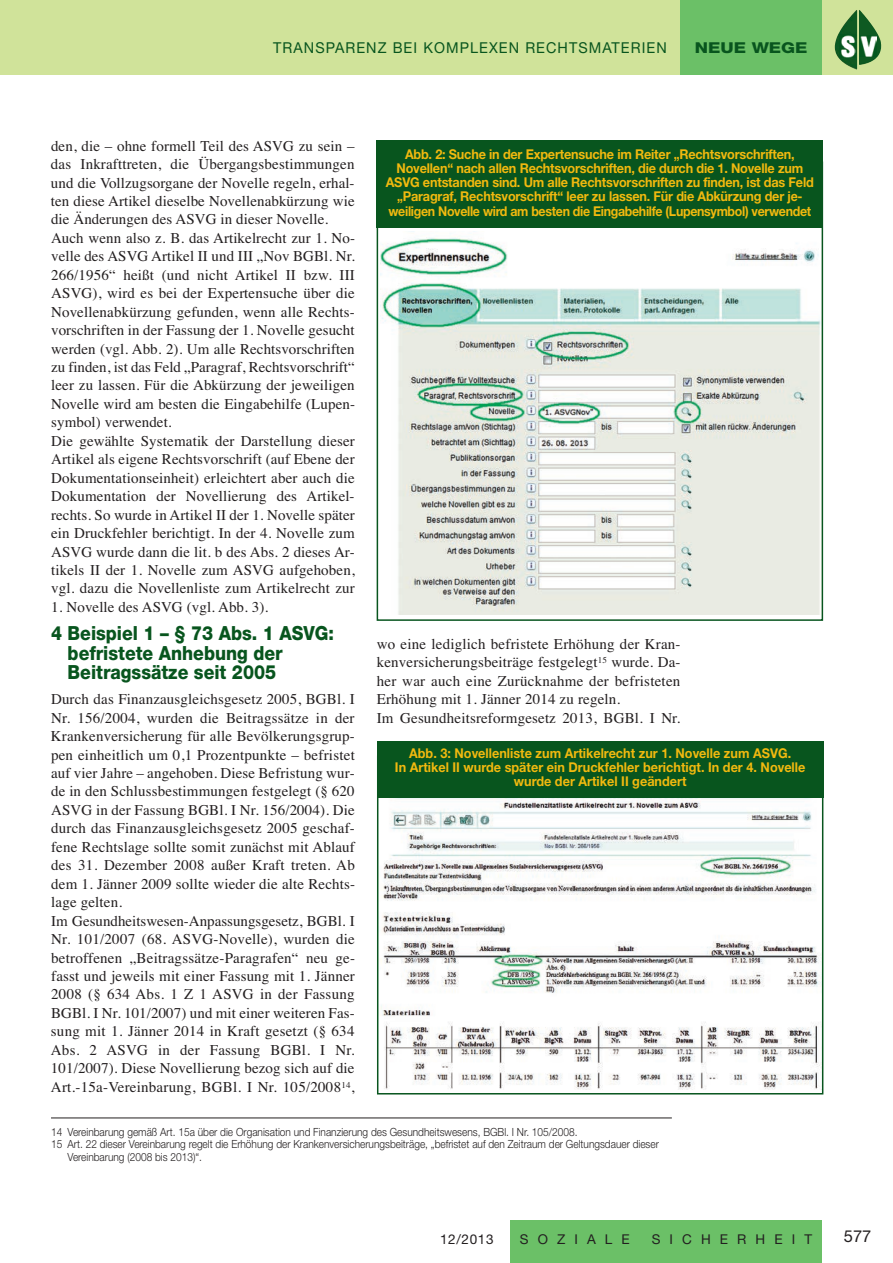
<style>
.page{position:relative;width:893px;height:1263px;background:#fff}
.page>*{position:absolute;margin:0;border:0;box-sizing:border-box;transform-origin:0 0}
.t1{font:800 19.5px/19.6px "Helvetica Neue";color:#08551e;scale:.9 1}
.t2{font:16.5px "Helvetica Neue";color:#231f20}
.t3{font:15px/18.5px "Times";letter-spacing:.01em;color:#231f20}
.t4{font:15px "Helvetica Neue";letter-spacing:.075em;color:#08551e;scale:.96 1}
.t5{font:800 15px "Helvetica Neue";color:#08551e;scale:1.2 1}
.t6{font:700 13.5px/14.1px "Helvetica Neue";letter-spacing:-.015em;color:#f2b90f;text-align:center;scale:.94 1}
.t7{font:13.5px "Helvetica Neue";letter-spacing:.675em;color:#231f20}
.t8{font:300 11.25px "Helvetica Neue";color:#231f20;scale:.9 1}
</style>
<div class="page">
<div style="left:0;top:0;width:893px;height:74px;background:#d0e39a"></div>
<div style="left:680px;top:0;width:142px;height:74px;background:#6bc067"></div>
<div style="left:510px;top:1220px;width:312px;height:43px;background:#6bc067"></div>
<img style="left:859px;top:10px;width:22px;height:55px">
<img style="left:835px;top:10px;width:22px;height:60px">
<img style="left:839px;top:35px;width:17px;height:22px">
<img style="left:861px;top:36px;width:15px;height:21px">
<hr style="left:51px;top:1117px;width:621px;height:1px;background:#231f20">
<img style="left:380px;top:231px;width:440px;height:383px">
<div style="left:377px;top:141px;width:446px;height:87px;background:#08551e"></div>
<img style="left:380px;top:798px;width:440px;height:292px">
<div style="left:377px;top:755px;width:446px;height:339px;border:2px solid #08551e"></div>
<div style="left:377px;top:741px;width:446px;height:56px;background:#08551e"></div>
<p class="t4" style="left:273px;top:43px;width:411px">TRANSPARENZ BEI KOMPLEXEN RECHTSMATERIEN</p>
<p class="t5" style="left:695px;top:43px;width:96px">NEUE WEGE</p>
<p class="t3" style="left:51px;top:136px;width:306px">den, die – ohne formell Teil des ASVG zu sein – das Inkrafttreten, die Übergangsbestimmungen und die Vollzugsorgane der Novelle regeln, erhal&shy;ten diese Artikel dieselbe Novellenabkürzung wie die Änderungen des ASVG in dieser Novelle.<br>Auch wenn also z. B. das Artikelrecht zur 1. No&shy;velle des ASVG Artikel II und III „Nov BGBl. Nr.<br>266/1956“ heißt (und nicht Artikel II bzw. III ASVG), wird es bei der Expertensuche über die Novellenabkürzung gefunden, wenn alle Rechts&shy;vorschriften in der Fassung der 1. Novelle gesucht werden (vgl. Abb. 2). Um alle Rechtsvorschriften zu finden, ist das Feld „Paragraf, Rechtsvorschrift“ leer zu lassen. Für die Abkürzung der jeweiligen Novelle wird am besten die Eingabehilfe (Lupen&shy;symbol) verwendet.<br>Die gewählte Systematik der Darstellung dieser Artikel als eigene Rechtsvorschrift (auf Ebene der Dokumentationseinheit) erleichtert aber auch die Dokumentation der Novellierung des Artikel&shy;rechts. So wurde in Artikel II der 1. Novelle später ein Druckfehler berichtigt. In der 4. Novelle zum ASVG wurde dann die lit. b des Abs. 2 dieses Ar&shy;tikels II der 1. Novelle zum ASVG aufgehoben, vgl. dazu die Novellenliste zum Artikelrecht zur</p>
<p class="t3" style="left:51px;top:597px;width:219px">1. Novelle des ASVG (vgl. Abb. 3).</p>
<h1 class="t1" style="left:68px;top:625px;width:298px;text-indent:-17px">4 Beispiel 1 – § 73 Abs. 1 ASVG: befristete Anhebung der<br>Beitragssätze seit 2005</h1>
<p class="t3" style="left:51px;top:690px;width:306px">Durch das Finanzausgleichsgesetz 2005, BGBl. I Nr. 156/2004, wurden die Beitragssätze in der Krankenversicherung für alle Bevölkerungsgrup&shy;pen einheitlich um 0,1 Prozentpunkte – befristet auf vier Jahre – angehoben. Diese Befristung wur&shy;de in den Schlussbestimmungen festgelegt (§ 620<br>ASVG in der Fassung BGBl. I Nr. 156/2004). Die durch das Finanzausgleichsgesetz 2005 geschaf&shy;fene Rechtslage sollte somit zunächst mit Ablauf des 31. Dezember 2008 außer Kraft treten. Ab dem 1. Jänner 2009 sollte wieder die alte Rechts&shy;lage gelten.<br>Im Gesundheitswesen-Anpassungsgesetz, BGBl. I Nr. 101/2007 (68. ASVG-Novelle), wurden die betroffenen „Beitragssätze-Paragrafen“ neu ge&shy;fasst und jeweils mit einer Fassung mit 1. Jänner 2008 (§ 634 Abs. 1 Z 1 ASVG in der Fassung BGBl. I Nr. 101/2007) und mit einer weiteren Fas&shy;sung mit 1. Jänner 2014 in Kraft gesetzt (§ 634<br>Abs. 2 ASVG in der Fassung BGBl. I Nr.<br>101/2007). Diese Novellierung bezog sich auf die Art.-15a-Vereinbarung, BGBl. I Nr. 105/2008<sup>14</sup>,</p>
<p class="t6" style="left:386px;top:148px;width:457px">Abb. 2: Suche in der Expertensuche im Reiter „Rechtsvorschriften, Novellen“ nach allen Rechtsvorschriften, die durch die 1. Novelle zum ASVG entstanden sind. Um alle Rechtsvorschriften zu finden, ist das Feld „Paragraf, Rechtsvorschrift“ leer zu lassen. Für die Abkürzung der je&shy;weiligen Novelle wird am besten die Eingabehilfe (Lupensymbol) verwendet</p>
<p class="t3" style="left:377px;top:634px;width:305px">wo eine lediglich befristete Erhöhung der Kran&shy;kenversicherungsbeiträge festgelegt<sup>15</sup> wurde. Da&shy;her war auch eine Zurücknahme der befristeten Erhöhung mit 1. Jänner 2014 zu regeln.<br>Im Gesundheitsreformgesetz 2013, BGBl. I Nr.</p>
<p class="t6" style="left:395px;top:747px;width:438px">Abb. 3: Novellenliste zum Artikelrecht zur 1. Novelle zum ASVG.<br>In Artikel II wurde später ein Druckfehler berichtigt. In der 4. Novelle wurde der Artikel II geändert</p>
<p class="t8" style="left:51px;top:1123px;width:586px">14 Vereinbarung gemäß Art. 15a über die Organisation und Finanzierung des Gesundheitswesens, BGBl. I Nr. 105/2008.</p>
<p class="t8" style="left:51px;top:1135px;width:677px">15 Art. 22 dieser Vereinbarung regelt die Erhöhung der Krankenversicherungsbeiträge, „befristet auf den Zeitraum der Geltungsdauer dieser</p>
<p class="t8" style="left:68px;top:1148px;width:151px">Vereinbarung (2008 bis 2013)“.</p>
<p class="t7" style="left:440px;top:1234px;width:55px">12/2013</p>
<p class="t7" style="left:520px;top:1234px;width:111px">SOZIALE</p>
<p class="t7" style="left:652px;top:1234px;width:162px">SICHERHEIT</p>
<p class="t2" style="left:844px;top:1230px;width:29px">577</p>
</div>
